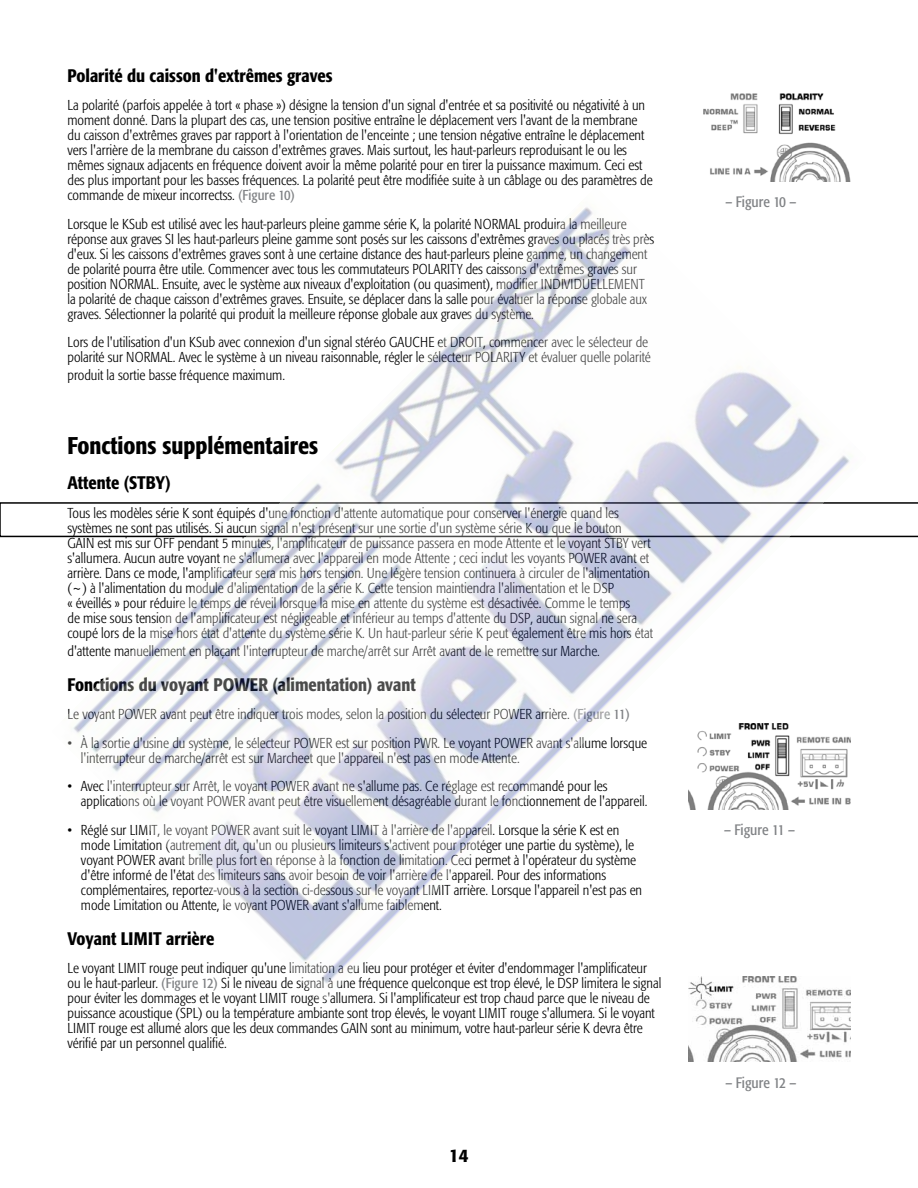
<style>
.page{position:relative;width:918px;height:1188px;background:#fff}
.page>*{position:absolute;margin:0;border:0;box-sizing:border-box;transform-origin:0 0}
.t1{font:500 condensed 24px "Formata";color:#000}
.t2{font:500 condensed 18px "Formata";color:#000}
.t3{font:500 18px "Formata";color:#000}
.t4{font:condensed 15px "Formata";color:#808285}
.t5{font:300 condensed 14.25px/15px "Formata";color:#000}
.s1{font-weight:400;color:#808285}
</style>
<div class="page">
<svg style="left:0;top:502px;width:918px;height:35px"></svg>
<img style="left:704px;top:94px;width:146px;height:87px">
<img style="left:688px;top:1001px;width:162px;height:61px">
<img style="left:52px;top:207px;width:814px;height:794px">
<p class="t2" style="left:68px;top:64px;width:267px">Polarité du caisson d'extrêmes graves</p>
<p class="t5" style="left:68px;top:98px;width:587px">La polarité (parfois appelée à tort « phase ») désigne la tension d'un signal d'entrée et sa positivité ou négativité à un moment donné. Dans la plupart des cas, une tension positive entraîne le déplacement vers l'avant de la membrane du caisson d'extrêmes graves par rapport à l'orientation de l'enceinte ; une tension négative entraîne le déplacement vers l'arrière de la membrane du caisson d'extrêmes graves. Mais surtout, les haut-parleurs reproduisant le ou les mêmes signaux adjacents en fréquence doivent avoir la même polarité pour en tirer la puissance maximum. Ceci est des plus important pour les basses fréquences. La polarité peut être modifiée suite à un câblage ou des paramètres de commande de mixeur incorrectss. <span class="s1">(Figure 10)</span></p>
<p class="t5" style="left:68px;top:217px;width:588px">Lorsque le KSub est utilisé avec les haut-parleurs pleine gamme série K, la polarité NORMAL produira la meilleure réponse aux graves SI les haut-parleurs pleine gamme sont posés sur les caissons d'extrêmes graves ou placés très près d'eux. Si les caissons d'extrêmes graves sont à une certaine distance des haut-parleurs pleine gamme, un changement de polarité pourra être utile. Commencer avec tous les commutateurs POLARITY des caissons d'extrêmes graves sur position NORMAL. Ensuite, avec le système aux niveaux d'exploitation (ou quasiment), modifier INDIVIDUELLEMENT la polarité de chaque caisson d'extrêmes graves. Ensuite, se déplacer dans la salle pour évaluer la réponse globale aux graves. Sélectionner la polarité qui produit la meilleure réponse globale aux graves du système.</p>
<p class="t5" style="left:68px;top:335px;width:585px">Lors de l'utilisation d'un KSub avec connexion d'un signal stéréo GAUCHE et DROIT, commencer avec le sélecteur de polarité sur NORMAL. Avec le système à un niveau raisonnable, régler le sélecteur POLARITY et évaluer quelle polarité</p>
<p class="t5" style="left:68px;top:368px;width:219px">produit la sortie basse fréquence maximum.</p>
<h1 class="t1" style="left:68px;top:431px;width:252px">Fonctions supplémentaires</h1>
<p class="t2" style="left:68px;top:472px;width:105px">Attente (STBY)</p>
<p class="t5" style="left:68px;top:505px;width:587px">Tous les modèles série K sont équipés d'une fonction d'attente automatique pour conserver l'énergie quand les systèmes ne sont pas utilisés. Si aucun signal n'est présent sur une sortie d'un système série K ou que le bouton<br>GAIN est mis sur OFF pendant 5 minutes, l'amplificateur de puissance passera en mode Attente et le voyant STBY vert s'allumera. Aucun autre voyant ne s'allumera avec l'appareil en mode Attente ; ceci inclut les voyants POWER avant et arrière. Dans ce mode, l'amplificateur sera mis hors tension. Une légère tension continuera à circuler de l'alimentation (~) à l'alimentation du module d'alimentation de la série K. Cette tension maintiendra l'alimentation et le DSP<br>« éveillés » pour réduire le temps de réveil lorsque la mise en attente du système est désactivée. Comme le temps<br>de mise sous tension de l'amplificateur est négligeable et inférieur au temps d'attente du DSP, aucun signal ne sera coupé lors de la mise hors état d'attente du système série K. Un haut-parleur série K peut également être mis hors état</p>
<p class="t5" style="left:68px;top:643px;width:534px">d'attente manuellement en plaçant l'interrupteur de marche/arrêt sur Arrêt avant de le remettre sur Marche.</p>
<p class="t2" style="left:68px;top:673px;width:350px">Fonctions du voyant POWER (alimentation) avant</p>
<p class="t5" style="left:68px;top:707px;width:564px">Le voyant POWER avant peut être indiquer trois modes, selon la position du sélecteur POWER arrière. <span class="s1">(Figure 11)</span></p>
<p class="t5" style="left:81px;top:735px;width:568px;text-indent:-13px">• À la sortie d'usine du système, le sélecteur POWER est sur position PWR. Le voyant POWER avant s'allume lorsque l'interrupteur de marche/arrêt est sur Marcheet que l'appareil n'est pas en mode Attente.</p>
<p class="t5" style="left:81px;top:779px;width:568px;text-indent:-13px">• Avec l'interrupteur sur Arrêt, le voyant POWER avant ne s'allume pas. Ce réglage est recommandé pour les applications où le voyant POWER avant peut être visuellement désagréable durant le fonctionnement de l'appareil.</p>
<p class="t5" style="left:81px;top:822px;width:563px;text-indent:-13px">• Réglé sur LIMIT, le voyant POWER avant suit le voyant LIMIT à l'arrière de l'appareil. Lorsque la série K est en mode Limitation (autrement dit, qu'un ou plusieurs limiteurs s'activent pour protéger une partie du système), le voyant POWER avant brille plus fort en réponse à la fonction de limitation. Ceci permet à l'opérateur du système d'être informé de l'état des limiteurs sans avoir besoin de voir l'arrière de l'appareil. Pour des informations complémentaires, reportez-vous à la section ci-dessous sur le voyant LIMIT arrière. Lorsque l'appareil n'est pas en mode Limitation ou Attente, le voyant POWER avant s'allume faiblement.</p>
<p class="t2" style="left:68px;top:928px;width:148px">Voyant LIMIT arrière</p>
<p class="t5" style="left:68px;top:961px;width:595px">Le voyant LIMIT rouge peut indiquer qu'une limitation a eu lieu pour protéger et éviter d'endommager l'amplificateur ou le haut-parleur. <span class="s1">(Figure 12)</span> Si le niveau de signal à une fréquence quelconque est trop élevé, le DSP limitera le signal pour éviter les dommages et le voyant LIMIT rouge s'allumera. Si l'amplificateur est trop chaud parce que le niveau de puissance acoustique (SPL) ou la température ambiante sont trop élevés, le voyant LIMIT rouge s'allumera. Si le voyant LIMIT rouge est allumé alors que les deux commandes GAIN sont au minimum, votre haut-parleur série K devra être vérifié par un personnel qualifié.</p>
<p class="t3" style="left:449px;top:1144px;width:22px">14</p>
<p class="t4" style="left:725px;top:193px;width:73px">– Figure 10 –</p>
<p class="t4" style="left:724px;top:821px;width:73px">– Figure 11 –</p>
<p class="t4" style="left:725px;top:1074px;width:73px">– Figure 12 –</p>
</div>
